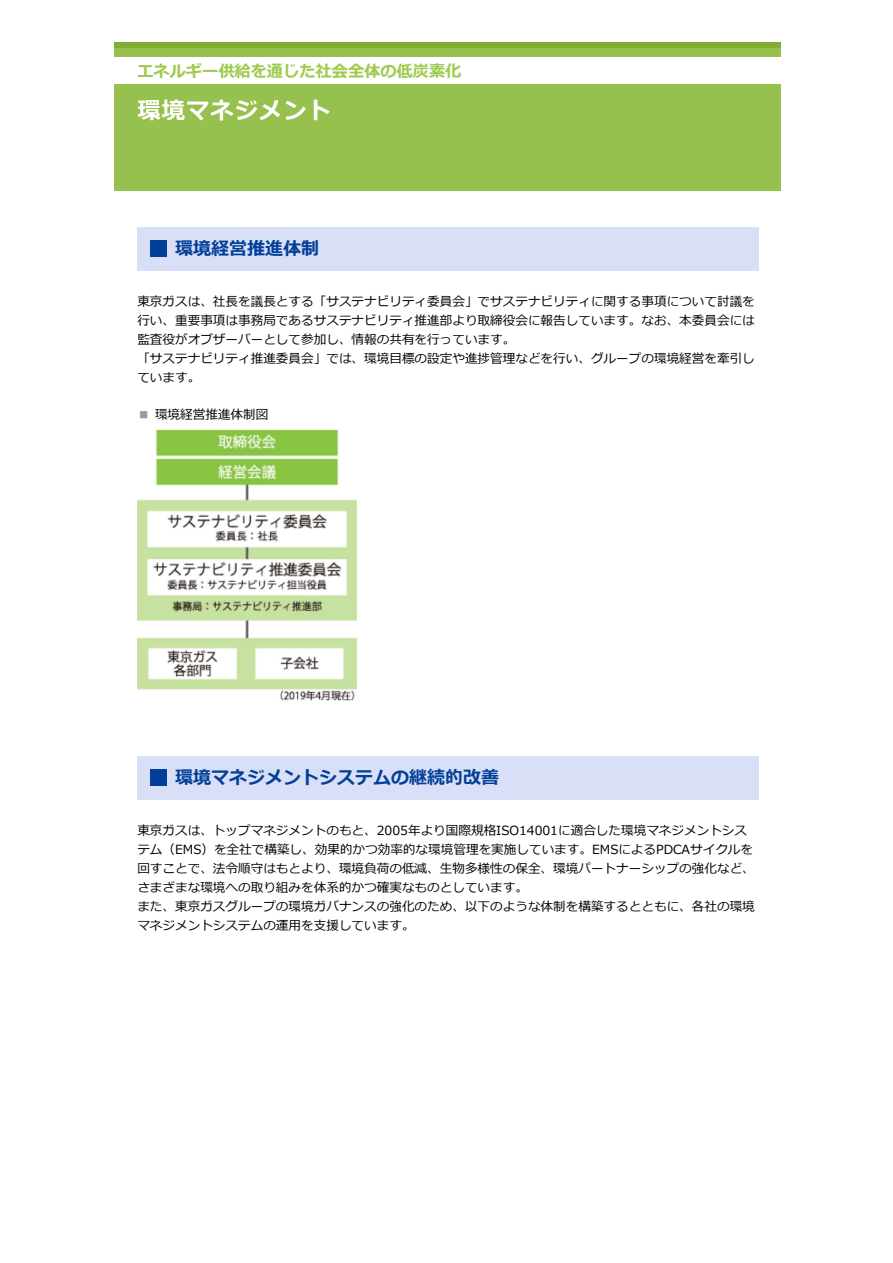
<style>
.page{position:relative;width:893px;height:1263px;background:#fff}
.page>*{position:absolute;margin:0;border:0;box-sizing:border-box;transform-origin:0 0}
.t1{font:700 18px "Meiryo";color:#023f98}
.t2{font:700 16.2px "Meiryo";color:#9ecb4c}
.t3{font:12.6px/18.9px "Meiryo";color:#000}
.s1{color:#9a9a9a}
</style>
<div class="page">
<div style="left:115px;top:42px;width:666px;height:149px;background:#97c14f"></div>
<div style="left:137px;top:227px;width:621px;height:43px;background:#d9dff7"></div>
<img style="left:151px;top:241px;width:16px;height:16px">
<div style="left:137px;top:756px;width:621px;height:43px;background:#d9dff7"></div>
<img style="left:151px;top:770px;width:16px;height:16px">
<svg style="left:138px;top:100px;width:192px;height:21px"></svg>
<div style="left:115px;top:42px;width:666px;height:6px;background:#83ad32"></div>
<div style="left:115px;top:57px;width:666px;height:27px;background:#fff"></div>
<img style="left:137px;top:429px;width:219px;height:272px">
<p class="t2" style="left:137px;top:60px;width:325px">エネルギー供給を通じた社会全体の低炭素化</p>
<h1 class="t1" style="left:175px;top:236px;width:146px">環境経営推進体制</h1>
<p class="t3" style="left:137px;top:293px;width:619px">東京ガスは、社⻑を議⻑とする「サステナビリティ委員会」でサステナビリティに関する事項について討議を⾏い、重要事項は事務局であるサステナビリティ推進部より取締役会に報告しています。なお、本委員会には監査役がオブザーバーとして参加し、情報の共有を⾏っています。<br>「サステナビリティ推進委員会」では、環境⽬標の設定や進捗管理などを⾏い、グループの環境経営を牽引しています。</p>
<p class="t3" style="left:137px;top:406px;width:133px"><span class="s1">■</span> 環境経営推進体制図</p>
<h1 class="t1" style="left:175px;top:765px;width:326px">環境マネジメントシステムの継続的改善</h1>
<p class="t3" style="left:137px;top:822px;width:619px">東京ガスは、トップマネジメントのもと、2005年より国際規格ISO14001に適合した環境マネジメントシステム（EMS）を全社で構築し、効果的かつ効率的な環境管理を実施しています。EMSによるPDCAサイクルを回すことで、法令順守はもとより、環境負荷の低減、⽣物多様性の保全、環境パートナーシップの強化など、さまざまな環境への取り組みを体系的かつ確実なものとしています。<br>また、東京ガスグループの環境ガバナンスの強化のため、以下のような体制を構築するとともに、各社の環境マネジメントシステムの運⽤を⽀援しています。</p>
</div>
